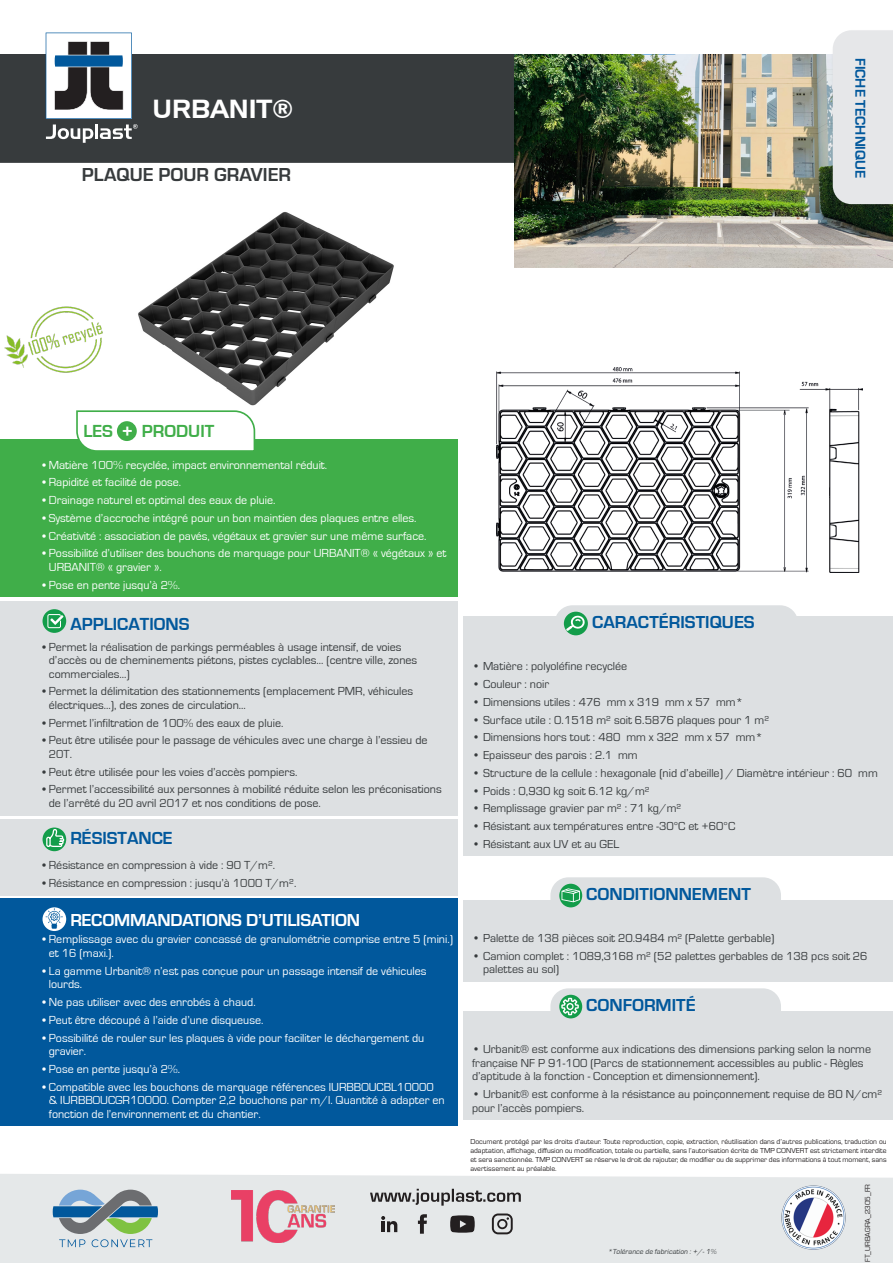
<style>
.page{position:relative;width:893px;height:1263px;background:#fff}
.page>*{position:absolute;margin:0;border:0;box-sizing:border-box;transform-origin:0 0}
.Nom_générique{font:25.5px "Handel Gothic BT";color:#fff}
.Désignation{font:700 19.5px "Eurostile";color:#373b3d}
.t1{font:700 18px "Eurostile";color:#01589c}
.Specifique{font:700 18px "Eurostile";letter-spacing:-.01em;color:#fff}
.t2{font:700 18px "Eurostile";color:#01589c}
.t3{font:700 18px "Eurostile";color:#40ae49}
.t4{font:700 14.7px "Eurostile";color:#01589c}
.Specifique-2{font:12px/13.5px "Eurostile";color:#fff}
.t5{font:12px/13.5px "Eurostile";color:#373b3d}
.t6{font:12px/13.5px "Eurostile";color:#373b3d}
.t7{font:7.5px/9px "Eurostile";color:#231f20;text-align:justify}
.t8{font:italic 7.5px "Eurostile";color:#373b3d}
.t9{font:7.5px "Eurostile";color:#231f20}
.s1{color:#fff}
</style>
<div class="page">
<div style="left:0;top:1174px;width:893px;height:89px;background:#e5e8e9"></div>
<div style="left:0;top:54px;width:514px;height:109px;background:#373b3d"></div>
<svg style="left:53px;top:1189px;width:105px;height:58px;background:#96afb7"></svg>
<img style="left:780px;top:1184px;width:67px;height:66px">
<img style="left:231px;top:1190px;width:104px;height:52px">
<svg style="left:370px;top:1189px;width:151px;height:16px;background:#aaabac"></svg>
<svg style="left:450px;top:1215px;width:25px;height:18px"></svg>
<svg style="left:381px;top:1216px;width:16px;height:16px"></svg>
<svg style="left:418px;top:1214px;width:9px;height:20px"></svg>
<svg style="left:492px;top:1213px;width:21px;height:21px"></svg>
<div style="left:463px;top:900px;width:430px;height:82px;background:#dde0e2"></div>
<div style="left:550px;top:877px;width:231px;height:42px;background:#dde0e2;border-radius:18px"></div>
<div style="left:559px;top:884px;width:23px;height:23px;background:#139d4a;border-radius:50%"></div>
<svg style="left:561px;top:888px;width:19px;height:14px"></svg>
<div style="left:463px;top:616px;width:430px;height:240px;background:#dde0e2"></div>
<div style="left:555px;top:605px;width:243px;height:42px;background:#dde0e2;border-radius:18px"></div>
<div style="left:564px;top:612px;width:24px;height:23px;background:#139d4a;border-radius:50%"></div>
<svg style="left:566px;top:616px;width:19px;height:15px"></svg>
<img style="left:514px;top:54px;width:379px;height:213px">
<div style="left:830px;top:29px;width:63px;height:184px;background:#231f20;opacity:.15"></div>
<div style="left:833px;top:30px;width:60px;height:174px;background:#e6e7e9"></div>
<img style="left:496px;top:367px;width:366px;height:206px">
<svg style="left:46px;top:33px;width:92px;height:110px"></svg>
<div style="left:0;top:439px;width:458px;height:158px;background:#40ae49"></div>
<div style="left:0;top:601px;width:458px;height:214px;background:#dde0e2"></div>
<div style="left:43px;top:609px;width:23px;height:24px;background:#139d4a;border-radius:50%"></div>
<svg style="left:47px;top:614px;width:16px;height:14px"></svg>
<div style="left:0;top:819px;width:458px;height:76px;background:#dde0e2"></div>
<div style="left:43px;top:827px;width:23px;height:24px;background:#139d4a;border-radius:50%"></div>
<svg style="left:46px;top:827px;width:19px;height:21px"></svg>
<div style="left:0;top:899px;width:458px;height:227px;background:#01589c"></div>
<div style="left:43px;top:907px;width:23px;height:24px;background:#fff;border-radius:50%"></div>
<svg style="left:46px;top:908px;width:17px;height:21px"></svg>
<img style="left:4px;top:306px;width:99px;height:67px">
<img style="left:138px;top:212px;width:256px;height:194px">
<svg style="left:76px;top:410px;width:180px;height:41px"></svg>
<div style="left:117px;top:421px;width:20px;height:20px;background:#40ae49;border-radius:50%"></div>
<div style="left:463px;top:1011px;width:430px;height:109px;background:#dde0e2"></div>
<div style="left:550px;top:988px;width:231px;height:42px;background:#dde0e2;border-radius:18px"></div>
<svg style="left:559px;top:995px;width:23px;height:23px"></svg>
<svg style="left:561px;top:998px;width:18px;height:17px"></svg>
<p class="Nom_générique" style="left:152px;top:94px;width:143px">URBANIT®</p>
<p class="Désignation" style="left:82px;top:161px;width:211px">PLAQUE POUR GRAVIER</p>
<p class="t4" style="left:871px;top:58px;width:122px;rotate:90deg">FICHE TECHNIQUE</p>
<p class="t3" style="left:83px;top:421px;width:132px">LES <span class="s1">+</span> PRODUIT</p>
<p class="Specifique-2" style="left:43px;top:458px;width:286px">• Matière 100% recyclée, impact environnemental réduit.</p>
<p class="Specifique-2" style="left:43px;top:476px;width:140px">• Rapidité et facilité de pose.</p>
<p class="Specifique-2" style="left:43px;top:494px;width:234px">• Drainage naturel et optimal des eaux de pluie.</p>
<p class="Specifique-2" style="left:43px;top:511px;width:376px">• Système d’accroche intégré pour un bon maintien des plaques entre elles.</p>
<p class="Specifique-2" style="left:43px;top:529px;width:385px">• Créativité : association de pavés, végétaux et gravier sur une même surface.</p>
<p class="Specifique-2" style="left:49px;top:547px;width:399px;text-indent:-6px">• Possibilité d’utiliser des bouchons de marquage pour URBANIT® « végétaux » et<br>URBANIT® « gravier ».</p>
<p class="Specifique-2" style="left:43px;top:578px;width:139px">• Pose en pente jusqu’à 2%.</p>
<p class="t2" style="left:70px;top:614px;width:121px">APPLICATIONS</p>
<p class="t6" style="left:49px;top:640px;width:370px;text-indent:-6px">• Permet la réalisation de parkings perméables à usage intensif, de voies d’accès ou de cheminements piétons, pistes cyclables... (centre ville, zones commerciales...)</p>
<p class="t6" style="left:49px;top:685px;width:366px;text-indent:-6px">• Permet la délimitation des stationnements (emplacement PMR, véhicules électriques...), des zones de circulation...</p>
<p class="t6" style="left:43px;top:716px;width:242px">• Permet l’infiltration de 100% des eaux de pluie.</p>
<p class="t6" style="left:49px;top:734px;width:380px;text-indent:-6px">• Peut être utilisée pour le passage de véhicules avec une charge à l’essieu de<br>20T.</p>
<p class="t6" style="left:43px;top:765px;width:256px">• Peut être utilisée pour les voies d’accès pompiers.</p>
<p class="t6" style="left:49px;top:783px;width:394px;text-indent:-6px">• Permet l’accessibilité aux personnes à mobilité réduite selon les préconisations de l’arrêté du 20 avril 2017 et nos conditions de pose.</p>
<p class="t2" style="left:70px;top:828px;width:104px">RÉSISTANCE</p>
<p class="t6" style="left:43px;top:858px;width:234px">• Résistance en compression à vide : 90 T/m².</p>
<p class="t6" style="left:43px;top:876px;width:255px">• Résistance en compression : jusqu’à 1000 T/m².</p>
<p class="Specifique" style="left:70px;top:907px;width:291px">RECOMMANDATIONS D’UTILISATION</p>
<p class="Specifique-2" style="left:49px;top:933px;width:406px;text-indent:-6px">• Remplissage avec du gravier concassé de granulométrie comprise entre 5 (mini.) et 16 (maxi.).</p>
<p class="Specifique-2" style="left:49px;top:964px;width:379px;text-indent:-6px">• La gamme Urbanit® n’est pas conçue pour un passage intensif de véhicules lourds.</p>
<p class="Specifique-2" style="left:43px;top:995px;width:215px">• Ne pas utiliser avec des enrobés à chaud.</p>
<p class="Specifique-2" style="left:43px;top:1013px;width:222px">• Peut être découpé à l’aide d’une disqueuse.</p>
<p class="Specifique-2" style="left:49px;top:1031px;width:377px;text-indent:-6px">• Possibilité de rouler sur les plaques à vide pour faciliter le déchargement du gravier.</p>
<p class="Specifique-2" style="left:43px;top:1062px;width:139px">• Pose en pente jusqu’à 2%.</p>
<p class="Specifique-2" style="left:49px;top:1080px;width:397px;text-indent:-6px">• Compatible avec les bouchons de marquage références IURBBOUCBL10000 &amp; IURBBOUCGR10000. Compter 2,2 bouchons par m/l. Quantité à adapter en fonction de l’environnement et du chantier.</p>
<p class="t1" style="left:592px;top:609px;width:164px">CARACTÉRISTIQUES</p>
<p class="t5" style="left:472px;top:659px;width:157px">• Matière : polyoléfine recyclée</p>
<p class="t5" style="left:472px;top:677px;width:79px">• Couleur : noir</p>
<p class="t5" style="left:472px;top:694px;width:273px">• Dimensions utiles : 476 mm x 319 mm x 57 mm*</p>
<p class="t5" style="left:472px;top:712px;width:299px">• Surface utile : 0.1518 m² soit 6.5876 plaques pour 1 m²</p>
<p class="t5" style="left:472px;top:730px;width:292px">• Dimensions hors tout : 480 mm x 322 mm x 57 mm*</p>
<p class="t5" style="left:472px;top:748px;width:167px">• Epaisseur des parois : 2.1 mm</p>
<p class="t5" style="left:472px;top:765px;width:407px">• Structure de la cellule : hexagonale (nid d’abeille) / Diamètre intérieur : 60 mm</p>
<p class="t5" style="left:472px;top:783px;width:179px">• Poids : 0,930 kg soit 6.12 kg/m²</p>
<p class="t5" style="left:472px;top:801px;width:211px">• Remplissage gravier par m² : 71 kg/m²</p>
<p class="t5" style="left:472px;top:819px;width:265px">• Résistant aux températures entre -30°C et +60°C</p>
<p class="t5" style="left:472px;top:836px;width:149px">• Résistant aux UV et au GEL</p>
<p class="t1" style="left:586px;top:881px;width:166px">CONDITIONNEMENT</p>
<p class="t5" style="left:472px;top:931px;width:304px">• Palette de 138 pièces soit 20.9484 m² (Palette gerbable)</p>
<p class="t5" style="left:483px;top:949px;width:386px;text-indent:-11px">• Camion complet : 1089,3168 m² (52 palettes gerbables de 138 pcs soit 26 palettes au sol)</p>
<p class="t1" style="left:586px;top:992px;width:111px">CONFORMITÉ</p>
<p class="t5" style="left:472px;top:1042px;width:401px">• Urbanit® est conforme aux indications des dimensions parking selon la norme française NF P 91-100 (Parcs de stationnement accessibles au public - Règles d’aptitude à la fonction - Conception et dimensionnement).</p>
<p class="t5" style="left:472px;top:1087px;width:412px">• Urbanit® est conforme à la résistance au poinçonnement requise de 80 N/cm² pour l’accès pompiers.</p>
<p class="t7" style="left:470px;top:1137px;width:418px">Document protégé par les droits d’auteur. Toute reproduction, copie, extraction, réutilisation dans d’autres publications, traduction ou adaptation, affichage, diffusion ou modification, totale ou partielle, sans l’autorisation écrite de TMP CONVERT est strictement interdite et sera sanctionnée. TMP CONVERT se réserve le droit de rajouter, de modifier ou de supprimer des informations à tout moment, sans avertissement au préalable.</p>
<p class="t8" style="left:608px;top:1247px;width:111px">*Tolérance de fabrication :+/-1%</p>
<p class="t9" style="left:864px;top:1262px;width:80px;rotate:-90deg">FT_URBAGRA_2305_FR</p>
</div>
